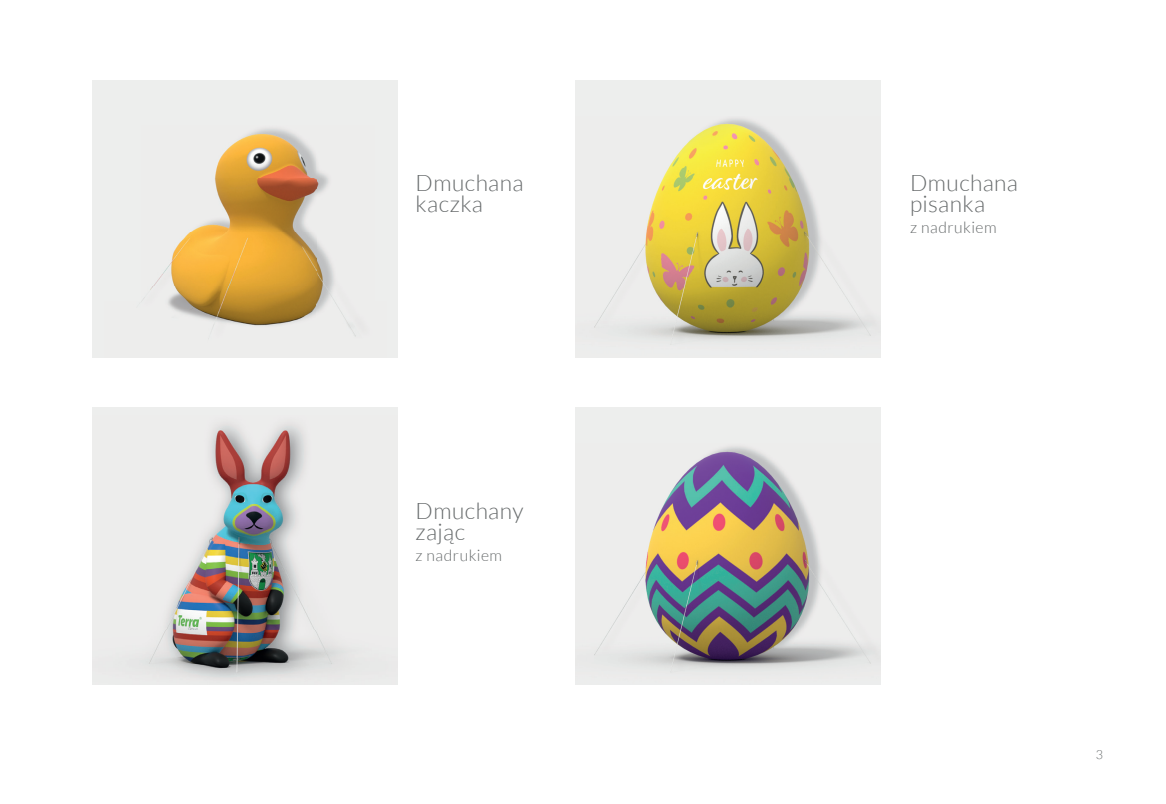
<style>
.page{position:relative;width:1166px;height:804px;background:#fff}
.page>*{position:absolute;margin:0;border:0;box-sizing:border-box;transform-origin:0 0}
.t1{font:300 22.75px/21px "Lato";letter-spacing:.02em;color:#666a6b}
.t2{font:300 15.75px "Lato";letter-spacing:.03em;color:#666a6b}
.t3{font:300 12.42px "Lato";color:#666a6b}
</style>
<div class="page">
<div style="left:93px;top:80px;width:305px;height:277px;background:#edeeed"></div>
<img style="left:143px;top:128px;width:213px;height:209px">
<img style="left:575px;top:80px;width:306px;height:278px">
<img style="left:93px;top:407px;width:305px;height:277px">
<img style="left:575px;top:407px;width:306px;height:277px">
<p class="t1" style="left:415px;top:173px;width:109px">Dmuchana kaczka</p>
<p class="t1" style="left:910px;top:173px;width:109px">Dmuchana pisanka</p>
<p class="t2" style="left:910px;top:219px;width:88px">z nadrukiem</p>
<p class="t1" style="left:415px;top:500px;width:109px">Dmuchany zając</p>
<p class="t2" style="left:415px;top:546px;width:88px">z nadrukiem</p>
<p class="t3" style="left:1095px;top:748px;width:9px">3</p>
</div>
